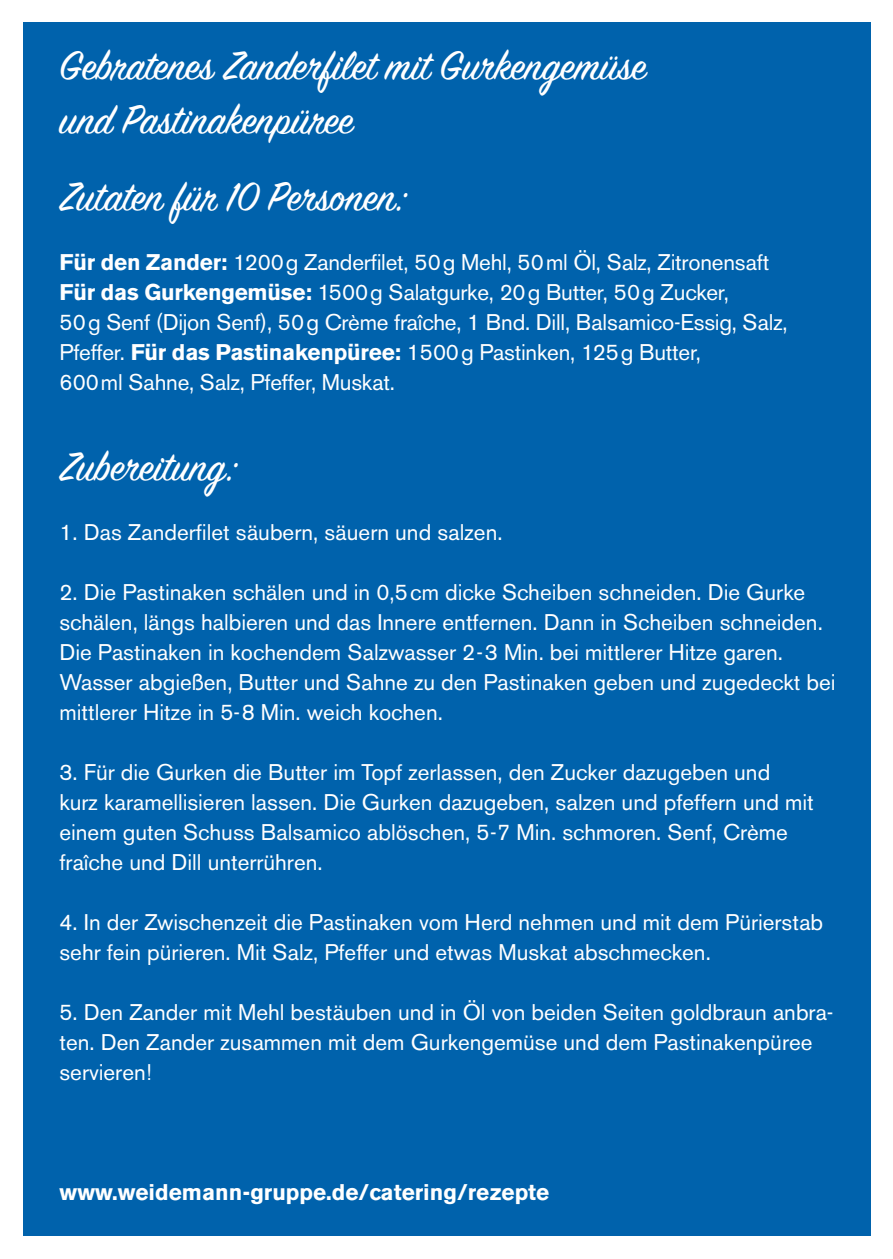
<style>
.page{position:relative;width:893px;height:1259px;background:#fff}
.page>*{position:absolute;margin:0;border:0;box-sizing:border-box;transform-origin:0 0}
.t1{font:45px/54px "Sign Painter House Script";color:#fff}
.t2{font:22.5px/30px "Akzidenz Grotesk BE";color:#fff}
.t3{font:700 22.5px "Akzidenz Grotesk BE";color:#fff}
.s1{font-weight:700}
</style>
<div class="page">
<div style="left:23px;top:23px;width:847px;height:1213px;background:#0062ac"></div>
<h1 class="t1" style="left:60px;top:43px;width:588px">Gebratenes Zanderfilet mit Gurkengemüse und Pastinakenpüree</h1>
<h1 class="t1" style="left:60px;top:174px;width:349px">Zutaten für 10 Personen:</h1>
<p class="t2" style="left:60px;top:247px;width:730px"><span class="s1">Für den Zander:</span> 1200g Zanderfilet, 50g Mehl, 50ml Öl, Salz, Zitronensaft <span class="s1">Für das Gurkengemüse:</span> 1500g Salatgurke, 20g Butter, 50g Zucker,<br>50g Senf (Dijon Senf), 50g Crème fraîche, 1 Bnd. Dill, Balsamico-Essig, Salz, Pfeffer. <span class="s1">Für das Pastinakenpüree:</span> 1500g Pastinken, 125g Butter,<br>600ml Sahne, Salz, Pfeffer, Muskat.</p>
<h1 class="t1" style="left:60px;top:444px;width:179px">Zubereitung:</h1>
<p class="t2" style="left:60px;top:517px;width:445px">1. Das Zanderfilet säubern, säuern und salzen.</p>
<p class="t2" style="left:60px;top:577px;width:777px">2. Die Pastinaken schälen und in 0,5cm dicke Scheiben schneiden. Die Gurke schälen, längs halbieren und das Innere entfernen. Dann in Scheiben schneiden.<br>Die Pastinaken in kochendem Salzwasser 2-3 Min. bei mittlerer Hitze garen.<br>Wasser abgießen, Butter und Sahne zu den Pastinaken geben und zugedeckt bei mittlerer Hitze in 5-8 Min. weich kochen.</p>
<p class="t2" style="left:60px;top:757px;width:756px">3. Für die Gurken die Butter im Topf zerlassen, den Zucker dazugeben und kurz karamellisieren lassen. Die Gurken dazugeben, salzen und pfeffern und mit einem guten Schuss Balsamico ablöschen, 5-7 Min. schmoren. Senf, Crème fraîche und Dill unterrühren.</p>
<p class="t2" style="left:60px;top:907px;width:765px">4. In der Zwischenzeit die Pastinaken vom Herd nehmen und mit dem Pürierstab sehr fein pürieren. Mit Salz, Pfeffer und etwas Muskat abschmecken.</p>
<p class="t2" style="left:60px;top:997px;width:775px">5. Den Zander mit Mehl bestäuben und in Öl von beiden Seiten goldbraun anbra&shy;ten. Den Zander zusammen mit dem Gurkengemüse und dem Pastinakenpüree servieren!</p>
<p class="t3" style="left:60px;top:1179px;width:491px">www.weidemann-gruppe.de/catering/rezepte</p>
</div>
